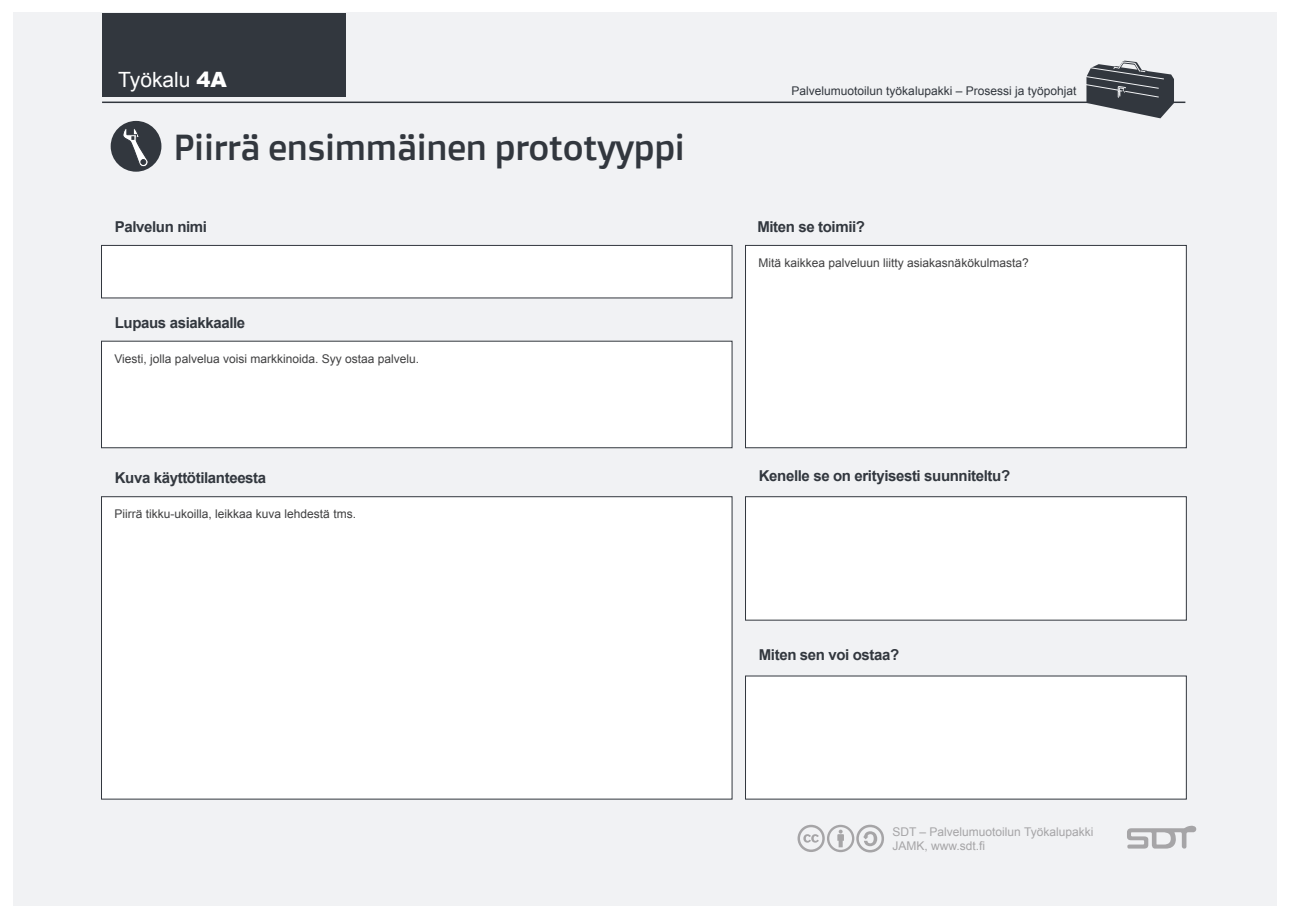
<style>
.page{position:relative;width:1289px;height:919px;background:#fff}
.page>*{position:absolute;margin:0;border:0;box-sizing:border-box;transform-origin:0 0}
.t1{font:36px "Doppio One";letter-spacing:-.025em;color:#32373e}
.t2{font:21px "Arial";color:#fff}
.t3{font:700 15px "Arial";letter-spacing:-.025em;color:#32373e}
.t4{font:12px "Arial";color:#404041}
.t5{font:12px "Arial";color:#32373e}
.t6{font:12px/13.5px "Arial";color:#a6a5a7}
.s1{font-weight:900}
</style>
<div class="page">
<div style="left:13px;top:13px;width:1263px;height:893px;background:#f1f2f4"></div>
<div style="left:102px;top:13px;width:243px;height:84px;background:#32373e"></div>
<div style="left:101px;top:245px;width:631px;height:53px;background:#fff;border:1px solid #32373e"></div>
<div style="left:101px;top:341px;width:631px;height:107px;background:#fff;border:1px solid #32373e"></div>
<div style="left:101px;top:496px;width:631px;height:303px;background:#fff;border:1px solid #32373e"></div>
<div style="left:745px;top:245px;width:441px;height:203px;background:#fff;border:1px solid #32373e"></div>
<div style="left:745px;top:496px;width:441px;height:124px;background:#fff;border:1px solid #32373e"></div>
<div style="left:745px;top:675px;width:441px;height:124px;background:#fff"></div>
<div style="left:111px;top:121px;width:50px;height:51px;background:#32373e;border-radius:50%"></div>
<svg style="left:123px;top:129px;width:25px;height:38px"></svg>
<hr style="left:102px;top:101px;width:1083px;height:2px;background:#32373e">
<svg style="left:1085px;top:61px;width:88px;height:57px"></svg>
<svg style="left:1127px;top:825px;width:69px;height:23px"></svg>
<svg style="left:797px;top:824px;width:87px;height:28px"></svg>
<h2 class="t2" style="left:118px;top:68px;width:110px">Työkalu <span class="s1">4A</span></h2>
<h1 class="t1" style="left:173px;top:124px;width:513px">Piirrä ensimmäinen prototyyppi</h1>
<p class="t3" style="left:115px;top:218px;width:94px">Palvelun nimi</p>
<p class="t3" style="left:115px;top:314px;width:132px">Lupaus asiakkaalle</p>
<p class="t4" style="left:114px;top:352px;width:306px">Viesti, jolla palvelua voisi markkinoida. Syy ostaa palvelu.</p>
<p class="t3" style="left:115px;top:469px;width:153px">Kuva käyttötilanteesta</p>
<p class="t4" style="left:114px;top:507px;width:243px">Piirrä tikku--ukoilla, leikkaa kuva lehdestä tms.</p>
<p class="t5" style="left:791px;top:84px;width:286px">Palvelumuotoilun työkalupakki – Prosessi ja työpohjat</p>
<p class="t3" style="left:757px;top:218px;width:109px">Miten se toimii?</p>
<p class="t4" style="left:758px;top:256px;width:272px">Mitä kaikkea palveluun liitty asiakasnäkökulmasta?</p>
<p class="t3" style="left:758px;top:467px;width:253px">Kenelle se on erityisesti suunniteltu?</p>
<p class="t3" style="left:758px;top:646px;width:142px">Miten sen voi ostaa?</p>
<p class="t6" style="left:892px;top:825px;width:202px">SDT – Palvelumuotoilun Työkalupakki<br>JAMK, www.sdt.fi</p>
</div>
